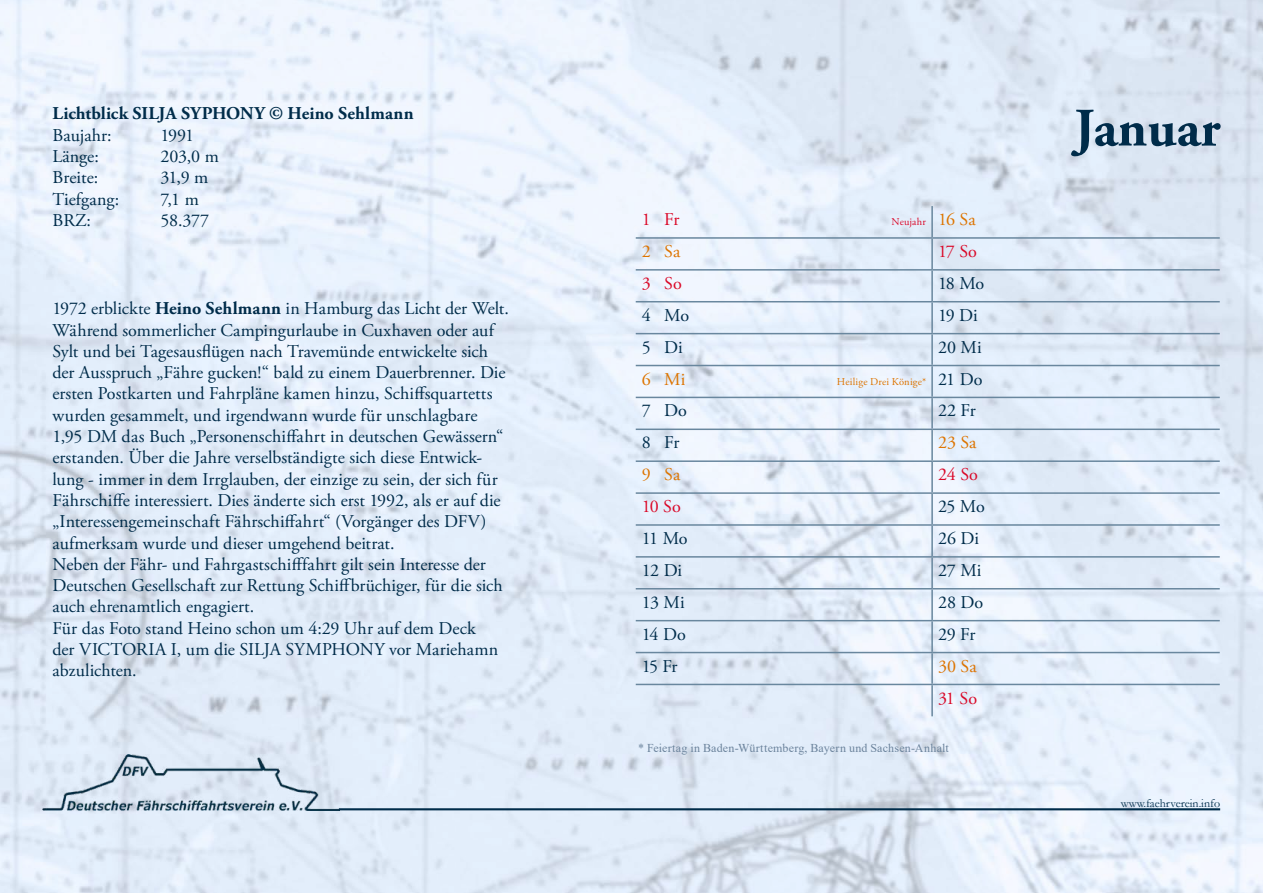
<style>
.page{position:relative;width:1263px;height:893px;background:#fff}
.page>*{position:absolute;margin:0;border:0;box-sizing:border-box;transform-origin:0 0}
.t1{font:700 54px "Adobe Garamond Pro";color:#002c4a}
.t2{font:18px/21.3px "Adobe Garamond Pro";color:#002c4a}
.t3{font:700 18px "Adobe Garamond Pro";letter-spacing:.005em;color:#002c4a}
.t4{font:18px "Adobe Garamond Pro";letter-spacing:-.025em;color:#002d4b}
.t5{font:18px "Adobe Garamond Pro";letter-spacing:-.005em;color:#da0828}
.t6{font:18px "Adobe Garamond Pro";color:#dd7400}
.t7{font:12px "Times New Roman";letter-spacing:.015em;color:#6b839c}
.t8{font:12px "Garamond";color:#002c4a}
.t9{font:10.5px "Adobe Garamond Pro";letter-spacing:.02em;color:#dd7400}
.t10{font:10.5px "Adobe Garamond Pro";letter-spacing:.01em;color:#da0828}
.s1{font-weight:700}
.s2{font-size:18px;color:#dd7400}
.s3{font-size:18px;color:#002d4b}
</style>
<div class="page">
<img style="left:0;top:0;width:1263px;height:893px">
<hr style="left:931px;top:206px;width:2px;height:31px;background:#69879e">
<hr style="left:636px;top:237px;width:296px;height:2px;background:#69879e">
<hr style="left:932px;top:237px;width:288px;height:2px;background:#69879e">
<hr style="left:931px;top:239px;width:2px;height:30px;background:#69879e">
<hr style="left:636px;top:269px;width:296px;height:2px;background:#69879e">
<hr style="left:932px;top:269px;width:288px;height:2px;background:#69879e">
<hr style="left:931px;top:271px;width:2px;height:30px;background:#69879e">
<hr style="left:636px;top:301px;width:296px;height:1px;background:#69879e">
<hr style="left:932px;top:301px;width:288px;height:1px;background:#69879e">
<hr style="left:931px;top:302px;width:2px;height:31px;background:#69879e">
<hr style="left:636px;top:333px;width:296px;height:1px;background:#69879e">
<hr style="left:932px;top:333px;width:288px;height:1px;background:#69879e">
<hr style="left:931px;top:334px;width:2px;height:31px;background:#69879e">
<hr style="left:636px;top:365px;width:296px;height:1px;background:#69879e">
<hr style="left:932px;top:365px;width:288px;height:1px;background:#69879e">
<hr style="left:931px;top:366px;width:2px;height:31px;background:#69879e">
<hr style="left:636px;top:397px;width:296px;height:1px;background:#69879e">
<hr style="left:932px;top:397px;width:288px;height:1px;background:#69879e">
<hr style="left:931px;top:398px;width:2px;height:31px;background:#69879e">
<hr style="left:636px;top:429px;width:296px;height:1px;background:#69879e">
<hr style="left:932px;top:429px;width:288px;height:1px;background:#69879e">
<hr style="left:931px;top:430px;width:2px;height:30px;background:#69879e">
<hr style="left:636px;top:460px;width:296px;height:2px;background:#69879e">
<hr style="left:932px;top:460px;width:288px;height:2px;background:#69879e">
<hr style="left:931px;top:462px;width:2px;height:30px;background:#69879e">
<hr style="left:636px;top:492px;width:296px;height:2px;background:#69879e">
<hr style="left:932px;top:492px;width:288px;height:2px;background:#69879e">
<hr style="left:931px;top:494px;width:2px;height:30px;background:#69879e">
<hr style="left:636px;top:524px;width:296px;height:2px;background:#69879e">
<hr style="left:932px;top:524px;width:288px;height:2px;background:#69879e">
<hr style="left:931px;top:526px;width:2px;height:30px;background:#69879e">
<hr style="left:636px;top:556px;width:296px;height:2px;background:#69879e">
<hr style="left:932px;top:556px;width:288px;height:2px;background:#69879e">
<hr style="left:931px;top:558px;width:2px;height:30px;background:#69879e">
<hr style="left:636px;top:588px;width:296px;height:1px;background:#69879e">
<hr style="left:932px;top:588px;width:288px;height:1px;background:#69879e">
<hr style="left:931px;top:589px;width:2px;height:31px;background:#69879e">
<hr style="left:636px;top:620px;width:296px;height:1px;background:#69879e">
<hr style="left:932px;top:620px;width:288px;height:1px;background:#69879e">
<hr style="left:931px;top:621px;width:2px;height:31px;background:#69879e">
<hr style="left:636px;top:652px;width:296px;height:1px;background:#69879e">
<hr style="left:932px;top:652px;width:288px;height:1px;background:#69879e">
<hr style="left:931px;top:653px;width:2px;height:31px;background:#69879e">
<hr style="left:636px;top:684px;width:296px;height:1px;background:#69879e">
<hr style="left:932px;top:684px;width:288px;height:1px;background:#69879e">
<hr style="left:931px;top:685px;width:2px;height:31px;background:#69879e">
<img style="left:43px;top:755px;width:297px;height:56px">
<hr style="left:339px;top:808px;width:881px;height:2px;background:#002c4a">
<p class="t3" style="left:53px;top:103px;width:363px">Lichtblick SILJA SYPHONY © Heino Sehlmann</p>
<p class="t2" style="left:53px;top:125px;width:60px">Baujahr:</p>
<p class="t2" style="left:161px;top:125px;width:35px">1991</p>
<p class="t2" style="left:53px;top:146px;width:48px">Länge:</p>
<p class="t2" style="left:161px;top:146px;width:60px">203,0 m</p>
<p class="t2" style="left:53px;top:168px;width:47px">Breite:</p>
<p class="t2" style="left:161px;top:168px;width:49px">31,9 m</p>
<p class="t2" style="left:53px;top:189px;width:68px">Tiefgang:</p>
<p class="t2" style="left:161px;top:189px;width:40px">7,1 m</p>
<p class="t2" style="left:53px;top:210px;width:40px">BRZ:</p>
<p class="t2" style="left:161px;top:210px;width:50px">58.377</p>
<p class="t2" style="left:53px;top:299px;width:458px">1972 erblickte <span class="s1">Heino Sehlmann</span> in Hamburg das Licht der Welt.<br>Während sommerlicher Campingurlaube in Cuxhaven oder auf Sylt und bei Tagesausflügen nach Travemünde entwickelte sich der Ausspruch „Fähre gucken!“ bald zu einem Dauerbrenner. Die ersten Postkarten und Fahrpläne kamen hinzu, Schiffsquartetts wurden gesammelt, und irgendwann wurde für unschlagbare 1,95 DM das Buch „Personenschiffahrt in deutschen Gewässern“ erstanden. Über die Jahre verselbständigte sich diese Entwick&shy;lung - immer in dem Irrglauben, der einzige zu sein, der sich für Fährschiffe interessiert. Dies änderte sich erst 1992, als er auf die „Interessengemeinschaft Fährschiffahrt“ (Vorgänger des DFV) aufmerksam wurde und dieser umgehend beitrat.<br>Neben der Fähr- und Fahrgastschifffahrt gilt sein Interesse der Deutschen Gesellschaft zur Rettung Schiffbrüchiger, für die sich auch ehrenamtlich engagiert.<br>Für das Foto stand Heino schon um 4:29 Uhr auf dem Deck<br>der VICTORIA I, um die SILJA SYMPHONY vor Mariehamn abzulichten.</p>
<p class="t5" style="left:642px;top:209px;width:39px">1 Fr</p>
<p class="t10" style="left:891px;top:215px;width:86px">Neujahr <span class="s2">16 Sa</span></p>
<p class="t6" style="left:642px;top:240px;width:40px">2 Sa</p>
<p class="t5" style="left:938px;top:240px;width:40px">17 So</p>
<p class="t5" style="left:642px;top:272px;width:42px">3 So</p>
<p class="t2" style="left:938px;top:273px;width:48px">18 Mo</p>
<p class="t2" style="left:642px;top:305px;width:49px">4 Mo</p>
<p class="t2" style="left:938px;top:305px;width:41px">19 Di</p>
<p class="t2" style="left:642px;top:337px;width:42px">5 Di</p>
<p class="t2" style="left:938px;top:337px;width:45px">20 Mi</p>
<p class="t6" style="left:642px;top:368px;width:45px">6 Mi</p>
<p class="t9" style="left:837px;top:375px;width:147px">Heilige Drei Könige* <span class="s3">21 Do</span></p>
<p class="t4" style="left:642px;top:400px;width:47px">7 Do</p>
<p class="t4" style="left:938px;top:400px;width:39px">22 Fr</p>
<p class="t4" style="left:642px;top:432px;width:39px">8 Fr</p>
<p class="t6" style="left:938px;top:432px;width:40px">23 Sa</p>
<p class="t6" style="left:642px;top:464px;width:40px">9 Sa</p>
<p class="t5" style="left:938px;top:464px;width:41px">24 So</p>
<p class="t5" style="left:642px;top:496px;width:41px">10 So</p>
<p class="t2" style="left:938px;top:496px;width:48px">25 Mo</p>
<p class="t2" style="left:642px;top:528px;width:47px">11 Mo</p>
<p class="t2" style="left:938px;top:528px;width:42px">26 Di</p>
<p class="t2" style="left:642px;top:560px;width:42px">12 Di</p>
<p class="t2" style="left:938px;top:560px;width:45px">27 Mi</p>
<p class="t4" style="left:642px;top:591px;width:45px">13 Mi</p>
<p class="t4" style="left:938px;top:591px;width:47px">28 Do</p>
<p class="t4" style="left:642px;top:623px;width:45px">14 Do</p>
<p class="t4" style="left:938px;top:623px;width:39px">29 Fr</p>
<p class="t4" style="left:642px;top:655px;width:37px">15 Fr</p>
<p class="t6" style="left:938px;top:655px;width:40px">30 Sa</p>
<p class="t5" style="left:938px;top:687px;width:40px">31 So</p>
<p class="t7" style="left:638px;top:740px;width:312px">* Feiertag in Baden-Württemberg, Bayern und Sachsen-Anhalt</p>
<h1 class="t1" style="left:1074px;top:97px;width:148px">Januar</h1>
<p class="t8" style="left:1121px;top:795px;width:101px">www.faehrverein.info</p>
</div>
